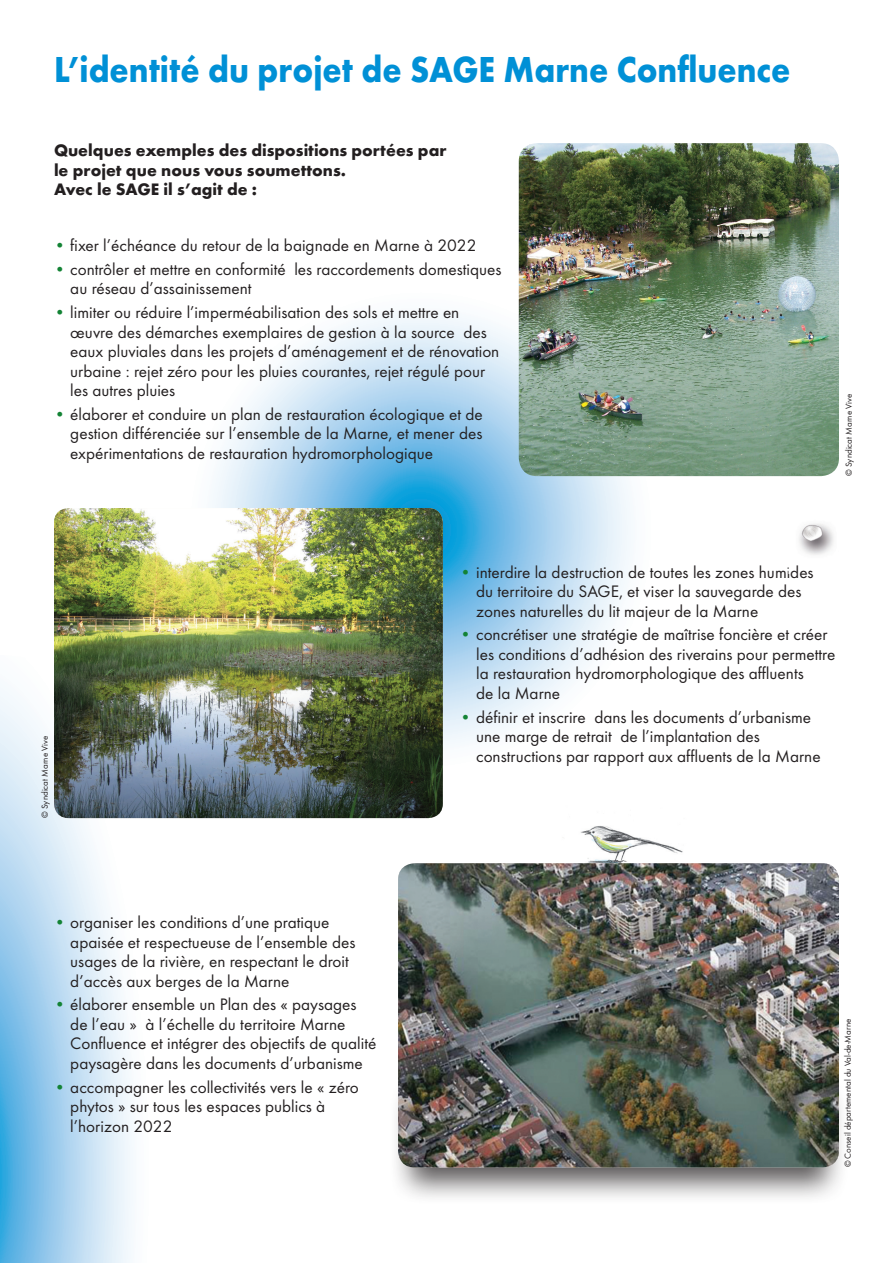
<style>
.page{position:relative;width:893px;height:1263px;background:#fff}
.page>*{position:absolute;margin:0;border:0;box-sizing:border-box;transform-origin:0 0}
.t1{font:700 37.5px "Futura T";color:#0090d6;scale:.9 1}
.t2{font:17.25px/19.5px "Futura T";color:#231f20}
.t3{font:700 17.25px/19.5px "Futura T";color:#231f20}
.t4{font:9px "Futura T";color:#231f20}
.s1{color:#138335}
</style>
<div class="page">
<div style="left:388px;top:1074px;width:460px;height:131px;background:#231f20;opacity:.75"></div>
<svg style="left:0;top:687px;width:266px;height:576px"></svg>
<svg style="left:212px;top:289px;width:442px;height:456px"></svg>
<img style="left:580px;top:826px;width:103px;height:37px">
<img style="left:519px;top:143px;width:320px;height:333px">
<img style="left:398px;top:863px;width:441px;height:304px">
<img style="left:54px;top:508px;width:389px;height:310px">
<img style="left:799px;top:524px;width:35px;height:31px">
<p class="t1" style="left:54px;top:47px;width:820px">L’identité du projet de SAGE Marne Confluence</p>
<p class="t3" style="left:54px;top:141px;width:394px">Quelques exemples des dispositions portées par le projet que nous vous soumettons.<br>Avec le SAGE il s’agit de :</p>
<p class="t2" style="left:54px;top:235px;width:424px"><span class="s1">•</span> fixer l’échéance du retour de la baignade en Marne à 2022</p>
<p class="t2" style="left:70px;top:259px;width:433px;text-indent:-16px"><span class="s1">•</span> contrôler et mettre en conformité les raccordements domestiques au réseau d’assainissement</p>
<p class="t2" style="left:70px;top:302px;width:431px;text-indent:-16px"><span class="s1">•</span> limiter ou réduire l’imperméabilisation des sols et mettre en œuvre des démarches exemplaires de gestion à la source des eaux pluviales dans les projets d’aménagement et de rénovation urbaine : rejet zéro pour les pluies courantes, rejet régulé pour les autres pluies</p>
<p class="t2" style="left:70px;top:404px;width:414px;text-align:justify;text-indent:-16px"><span class="s1">•</span> élaborer et conduire un plan de restauration écologique et de gestion différenciée sur l’ensemble de la Marne, et mener des expérimentations de restauration hydromorphologique</p>
<p class="t4" style="left:844px;top:476px;width:84px;rotate:-90deg">© Syndicat Marne Vive</p>
<p class="t4" style="left:40px;top:818px;width:84px;rotate:-90deg">© Syndicat Marne Vive</p>
<p class="t2" style="left:476px;top:562px;width:339px;text-indent:-16px"><span class="s1">•</span> interdire la destruction de toutes les zones humides du territoire du SAGE, et viser la sauvegarde des zones naturelles du lit majeur de la Marne</p>
<p class="t2" style="left:476px;top:625px;width:361px;text-indent:-16px"><span class="s1">•</span> concrétiser une stratégie de maîtrise foncière et créer les conditions d’adhésion des riverains pour permettre la restauration hydromorphologique des affluents<br>de la Marne</p>
<p class="t2" style="left:476px;top:707px;width:346px;text-indent:-16px"><span class="s1">•</span> définir et inscrire dans les documents d’urbanisme une marge de retrait de l’implantation des constructions par rapport aux affluents de la Marne</p>
<p class="t2" style="left:70px;top:912px;width:287px;text-indent:-16px"><span class="s1">•</span> organiser les conditions d’une pratique apaisée et respectueuse de l’ensemble des usages de la rivière, en respectant le droit d’accès aux berges de la Marne</p>
<p class="t2" style="left:70px;top:994px;width:308px;text-indent:-16px"><span class="s1">•</span> élaborer ensemble un Plan des « paysages de l’eau » à l’échelle du territoire Marne Confluence et intégrer des objectifs de qualité paysagère dans les documents d’urbanisme</p>
<p class="t2" style="left:70px;top:1077px;width:290px;text-indent:-16px"><span class="s1">•</span> accompagner les collectivités vers le « zéro phytos » sur tous les espaces publics à l’horizon 2022</p>
<p class="t4" style="left:843px;top:1167px;width:150px;rotate:-90deg">© Conseil départemental du Val-de-Marne</p>
</div>
